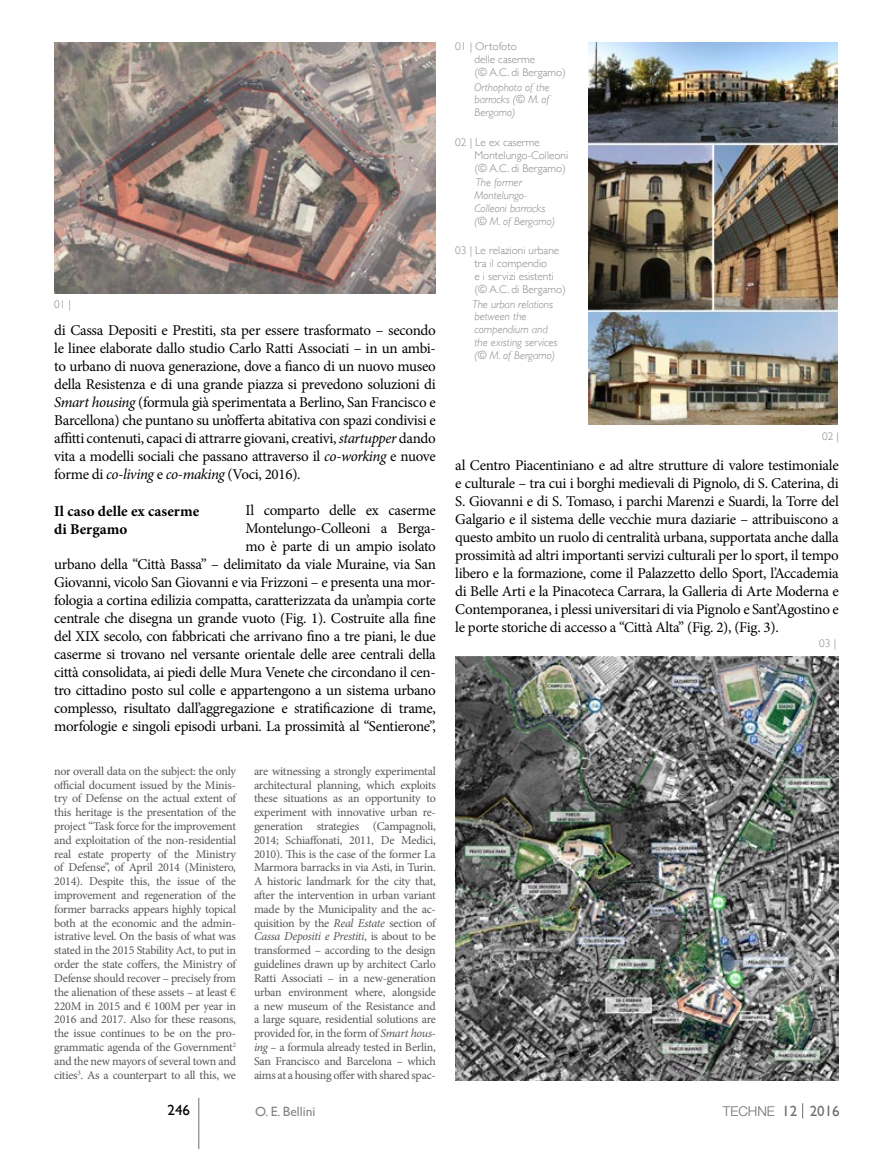
<style>
.page{position:relative;width:893px;height:1149px;background:#fff}
.page>*{position:absolute;margin:0;border:0;box-sizing:border-box;transform-origin:0 0}
.t1{font:15px/18px "Minion Pro";letter-spacing:-.02em;color:#000;text-align:justify}
.t2{font:700 15px/18px "Minion Pro";color:#000}
.t3{font:15px "Gill Sans";color:#000}
.t4{font:300 13.5px "Helvetica Neue";color:#6e6e6e}
.t5{font:13.5px "Gill Sans";color:#878786}
.t6{font:12px/13.8px "Minion Pro";letter-spacing:-.025em;color:#565655;text-align:justify}
.t7{font:300 11.25px/12.8px "Gill Sans";color:#878786}
.t8{font:italic 300 11.25px/12.8px "Gill Sans";color:#878786}
.s1{font-style:italic}
.s2{font-family:"Gill Sans";font-weight:400;font-size:15px}
</style>
<div class="page">
<svg style="left:802px;top:1103px;width:1px;height:15px"></svg>
<hr style="left:198px;top:1097px;width:1px;height:51px;background:#6e6e6e">
<img style="left:55px;top:43px;width:381px;height:250px">
<img style="left:589px;top:43px;width:249px;height:381px">
<img style="left:455px;top:656px;width:384px;height:423px">
<p class="t7" style="left:54px;top:297px;width:18px">01 |</p>
<p class="t1" style="left:54px;top:321px;width:383px">di Cassa Depositi e Prestiti, sta per essere trasformato – secondo le linee elaborate dallo studio Carlo Ratti Associati – in un ambi&shy;to urbano di nuova generazione, dove a fianco di un nuovo museo della Resistenza e di una grande piazza si prevedono soluzioni di <span class="s1">Smart housing</span> (formula già sperimentata a Berlino, San Francisco e Barcellona) che puntano su un’offerta abitativa con spazi condivisi e affitti contenuti, capaci di attrarre giovani, creativi, <span class="s1">startupper</span> dando vita a modelli sociali che passano attraverso il <span class="s1">co-working</span> e nuove forme di <span class="s1">co-living</span> e <span class="s1">co-making</span> (Voci, 2016).</p>
<p class="t1" style="left:54px;top:501px;width:383px;text-align:right">Il comparto delle ex caserme<br>Montelungo-Colleoni a Berga-<br>mo è parte di un ampio isolato<br>urbano della “Città Bassa” – delimitato da viale Muraine, via San Giovanni, vicolo San Giovanni e via Frizzoni – e presenta una mor&shy;fologia a cortina edilizia compatta, caratterizzata da un’ampia corte centrale che disegna un grande vuoto (Fig. 1). Costruite alla fine del XIX secolo, con fabbricati che arrivano fino a tre piani, le due caserme si trovano nel versante orientale delle aree centrali della città consolidata, ai piedi delle Mura Venete che circondano il cen&shy;tro cittadino posto sul colle e appartengono a un sistema urbano complesso, risultato dall’aggregazione e stratificazione di trame, morfologie e singoli episodi urbani. La prossimità al “Sentierone”,</p>
<p class="t2" style="left:54px;top:501px;width:147px">Il caso delle ex caserme di Bergamo</p>
<p class="t6" style="left:54px;top:763px;width:183px">nor overall data on the subject: the only official document issued by the Minis&shy;try of Defense on the actual extent of this heritage is the presentation of the project “Task force for the improvement and exploitation of the non-residential real estate property of the Ministry of Defense”, of April 2014 (Ministero, 2014). Despite this, the issue of the improvement and regeneration of the former barracks appears highly topical both at the economic and the admin&shy;istrative level. On the basis of what was stated in the 2015 Stability Act, to put in order the state coffers, the Ministry of Defense should recover – precisely from the alienation of these assets – at least € 220M in 2015 and € 100M per year in 2016 and 2017. Also for these reasons, the issue continues to be on the pro&shy;grammatic agenda of the Government<sup>2 </sup>and the new mayors of several town and cities<sup>3</sup>. As a counterpart to all this, we</p>
<p class="t6" style="left:254px;top:763px;width:183px">are witnessing a strongly experimental architectural planning, which exploits these situations as an opportunity to experiment with innovative urban re&shy;generation strategies (Campagnoli, 2014; Schiaffonati, 2011, De Medici, 2010). This is the case of the former La Marmora barracks in via Asti, in Turin.<br>A historic landmark for the city that, after the intervention in urban variant made by the Municipality and the ac&shy;quisition by the <span class="s1">Real Estate</span> section of <span class="s1">Cassa Depositi e Prestiti</span>, is about to be transformed – according to the design guidelines drawn up by architect Carlo Ratti Associati – in a new-generation urban environment where, alongside a new museum of the Resistance and a large square, residential solutions are provided for, in the form of <span class="s1">Smart hous&shy;ing</span> – a formula already tested in Berlin, San Francisco and Barcelona – which aims at a housing offer with shared spac-</p>
<p class="t7" style="left:474px;top:40px;width:93px;text-indent:-19px">01 | Ortofoto<br>delle caserme<br>(© A.C. di Bergamo)</p>
<p class="t8" style="left:474px;top:81px;width:77px;text-align:justify">Orthophoto of the barracks (© M. of Bergamo)</p>
<p class="t7" style="left:474px;top:135px;width:95px;text-indent:-19px">02 | Le ex caserme<br>Montelungo-Colleoni (© A.C. di Bergamo)</p>
<p class="t8" style="left:474px;top:176px;width:82px">The former<br>Montelungo-<br>Colleoni barracks (© M. of Bergamo)</p>
<p class="t7" style="left:474px;top:244px;width:93px;text-indent:-19px">03 | Le relazioni urbane tra il compendio<br>e i servizi esistenti (© A.C. di Bergamo)</p>
<p class="t8" style="left:473px;top:297px;width:86px">The urban relations between the compendium and the existing services (© M. of Bergamo)</p>
<p class="t7" style="left:822px;top:429px;width:18px">02 |</p>
<p class="t1" style="left:455px;top:456px;width:385px">al Centro Piacentiniano e ad altre strutture di valore testimoniale e culturale – tra cui i borghi medievali di Pignolo, di S. Caterina, di S. Giovanni e di S. Tomaso, i parchi Marenzi e Suardi, la Torre del Galgario e il sistema delle vecchie mura daziarie – attribuiscono a questo ambito un ruolo di centralità urbana, supportata anche dalla prossimità ad altri importanti servizi culturali per lo sport, il tempo libero e la formazione, come il Palazzetto dello Sport, l’Accademia di Belle Arti e la Pinacoteca Carrara, la Galleria di Arte Moderna e Contemporanea, i plessi universitari di via Pignolo e Sant’Agostino e le porte storiche di accesso a “Città Alta” (Fig. 2), (Fig. 3).</p>
<p class="t7" style="left:819px;top:636px;width:18px">03 |</p>
<p class="t3" style="left:168px;top:1100px;width:24px">246</p>
<p class="t5" style="left:255px;top:1102px;width:62px">O. E. Bellini</p>
<p class="t4" style="left:723px;top:1102px;width:118px">TECHNE <span class="s2">12 2016</span></p>
</div>
